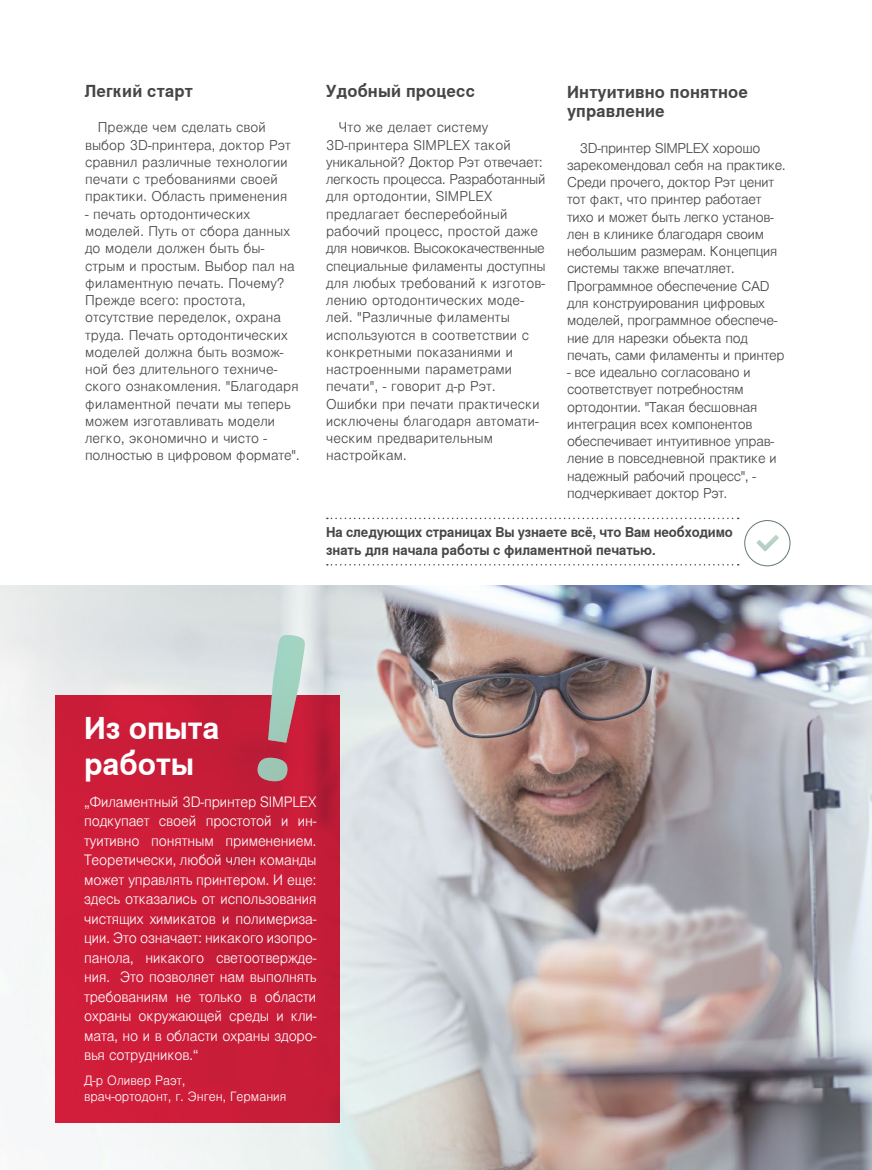
<style>
.page{position:relative;width:872px;height:1170px;background:#fff}
.page>*{position:absolute;margin:0;border:0;box-sizing:border-box;transform-origin:0 0}
.t1{font:700 30px/36px "Nimbus Sans Global";color:#fff}
.t2{font:700 16.5px/19.8px "Nimbus Sans Global";letter-spacing:.01em;color:#464547}
.t3{font:300 14.25px/19.5px "Nimbus Sans Global";letter-spacing:-.01em;color:#fff;text-align:justify}
.t4{font:300 13.5px/17.2px "Nimbus Sans Global";letter-spacing:.005em;color:#464547}
.t5{font:300 13.5px/17.2px "Nimbus Sans Global";letter-spacing:-.02em;color:#464547}
.t6{font:700 13.5px/18px "Nimbus Sans Global";letter-spacing:-.01em;color:#464547}
.t7{font:300 12.75px/15.3px "Nimbus Sans Global";color:#fff}
</style>
<div class="page">
<img style="left:0;top:585px;width:872px;height:584px">
<div style="left:55px;top:694px;width:285px;height:428px;background:#cb1d39"></div>
<svg style="left:327px;top:517px;width:411px;height:2px"></svg>
<svg style="left:327px;top:564px;width:411px;height:1px"></svg>
<div style="left:744px;top:520px;width:46px;height:46px;border:1px solid #637677;border-radius:50%"></div>
<img style="left:756px;top:535px;width:22px;height:16px">
<img style="left:257px;top:635px;width:48px;height:147px">
<p class="t2" style="left:85px;top:81px;width:109px">Легкий старт</p>
<p class="t4" style="left:85px;top:119px;width:207px;text-indent:13px">Прежде чем сделать свой выбор 3D-принтера, доктор Рэт сравнил различные технологии печати с требованиями своей практики. Область применения</p>
<p class="t4" style="left:85px;top:205px;width:216px">- печать ортодонтических моделей. Путь от сбора данных до модели должен быть бы&shy;стрым и простым. Выбор пал на филаментную печать. Почему?<br>Прежде всего: простота, отсутствие переделок, охрана труда. Печать ортодонтических моделей должна быть возмож&shy;ной без длительного техниче&shy;ского ознакомления. "Благодаря филаментной печати мы теперь можем изготавливать модели легко, экономично и чисто - полностью в цифровом формате".</p>
<p class="t2" style="left:326px;top:81px;width:150px">Удобный процесс</p>
<p class="t4" style="left:326px;top:119px;width:221px;text-indent:13px">Что же делает систему<br>3D-принтера SIMPLEX такой уникальной? Доктор Рэт отвечает: легкость процесса. Разработанный для ортодонтии, SIMPLEX предлагает бесперебойный рабочий процесс, простой даже для новичков. Высококачественные специальные филаменты доступны для любых требований к изготов&shy;лению ортодонтических моде&shy;лей. "Различные филаменты используются в соответствии с конкретными показаниями и настроенными параметрами печати", - говорит д-р Рэт.<br>Ошибки при печати практически исключены благодаря автомати&shy;ческим предварительным настройкам.</p>
<p class="t2" style="left:567px;top:82px;width:182px">Интуитивно понятное управление</p>
<p class="t5" style="left:567px;top:139px;width:220px;text-indent:13px">3D-принтер SIMPLEX хорошо зарекомендовал себя на практике.<br>Среди прочего, доктор Рэт ценит тот факт, что принтер работает тихо и может быть легко установ&shy;лен в клинике благодаря своим небольшим размерам. Концепция системы также впечатляет.<br>Программное обеспечение CAD для конструирования цифровых моделей, программное обеспече&shy;ние для нарезки обьекта под печать, сами филаменты и принтер</p>
<p class="t5" style="left:567px;top:364px;width:211px">- все идеально согласовано и соответствует потребностям ортодонтии. "Такая бесшовная интеграция всех компонентов обеспечивает интуитивное управ&shy;ление в повседневной практике и надежный рабочий процесс", - подчеркивает доктор Рэт.</p>
<p class="t6" style="left:326px;top:523px;width:408px">На следующих страницах Вы узнаете всё, что Вам необходимо знать для начала работы с филаментной печатью.</p>
<h1 class="t1" style="left:84px;top:710px;width:137px">Из опыта работы</h1>
<p class="t3" style="left:84px;top:791px;width:234px">„Филаментный 3D-принтер SIMPLEX подкупает своей простотой и ин&shy;туитивно понятным применением.<br>Теоретически, любой член команды может управлять принтером. И еще: здесь отказались от использования чистящих химикатов и полимериза&shy;ции. Это означает: никакого изопро&shy;панола, никакого светоотвержде&shy;ния. Это позволяет нам выполнять требованиям не только в области охраны окружающей среды и кли&shy;мата, но и в области охраны здоро&shy;вья сотрудников.“</p>
<p class="t7" style="left:84px;top:1073px;width:204px">Д-р Оливер Раэт,<br>врач-ортодонт, г. Энген, Германия</p>
</div>
